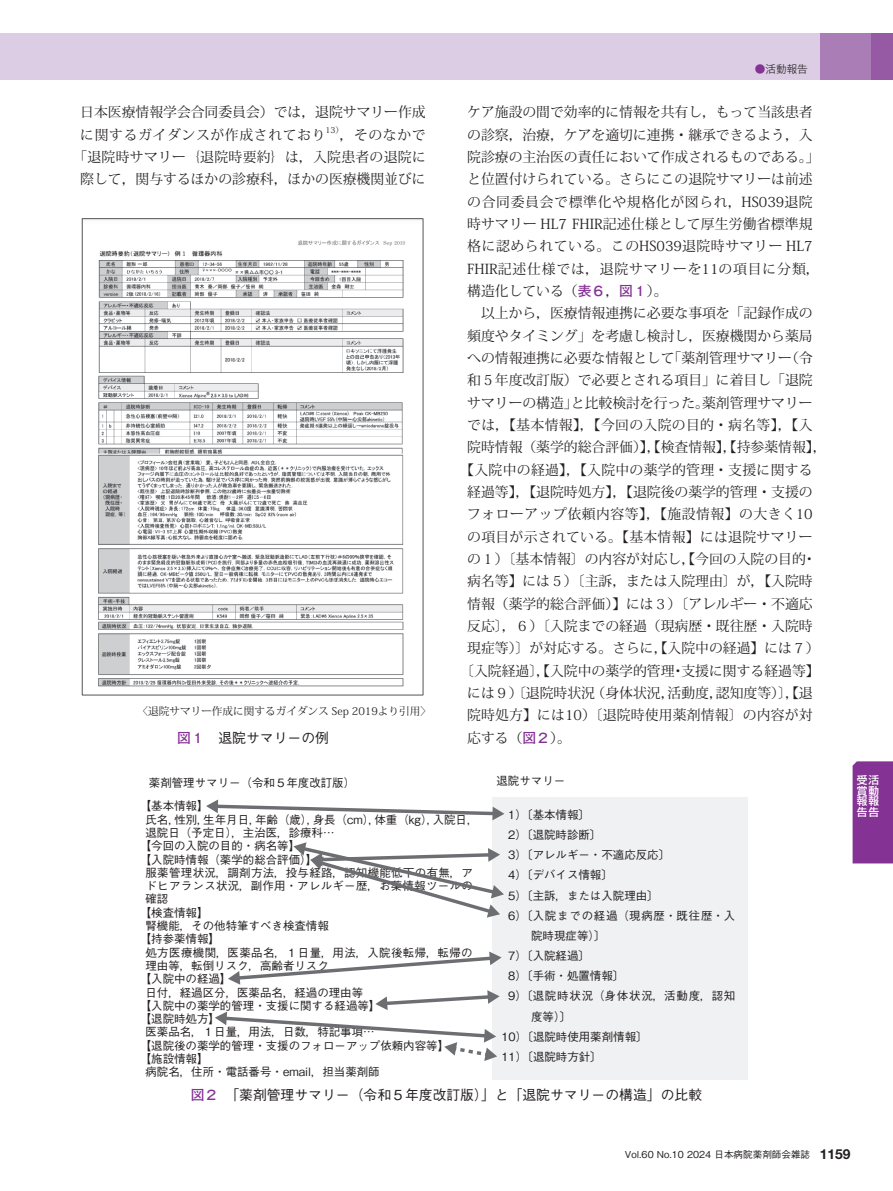
<style>
.page{position:relative;width:893px;height:1191px;background:#fff}
.page>*{position:absolute;margin:0;border:0;box-sizing:border-box;transform-origin:0 0}
.t1{font:13.8px/22.4px "Koz Min Pro";color:#231f20}
.t2{font:13.8px/22.4px "Koz Min Pro";letter-spacing:.025em;color:#231f20;text-align:right}
.t3{font:500 13.8px "Gothic BBB Pro";color:#231f20}
.t4{font:13.8px "Koz Min Pro";letter-spacing:.035em;color:#231f20}
.t5{font:500 11.4px "Gothic BBB Pro";color:#231f20}
.t6{font:500 11.4px "Gothic BBB Pro";letter-spacing:.07em;color:#231f20}
.t7{font:500 11.4px "Gothic BBB Pro";letter-spacing:.03em;color:#231f20}
.t8{font:500 11.4px "Gothic BBB Pro";letter-spacing:.025em;color:#231f20}
.t9{font:500 11.4px "Gothic BBB Pro";letter-spacing:.035em;color:#231f20}
.t10{font:10.65px "Koz Min Pro";color:#231f20}
.t11{font:500 10.65px/10.6px "Shin Go Pro";color:#fff;text-align:justify}
.t12{font:300 10.65px "Gothic MB101 Pro";color:#231f20}
.t13{font:500 9.6px "Gothic BBB Pro";color:#231f20}
.t14{font:8.1px "Koz Min Pro";color:#231f20}
.s1{font-family:"Futo Go B101 Pro";font-weight:700;color:#843294}
.s2{color:#843294}
.s3{font-family:"Helvetica Neue LT Std";font-weight:700;font-size:13.8px}
</style>
<div class="page">
<img style="left:81px;top:218px;width:343px;height:478px">
<div style="left:492px;top:797px;width:255px;height:282px;background:#f0f1f2"></div>
<svg style="left:206px;top:799px;width:298px;height:21px"></svg>
<svg style="left:293px;top:842px;width:211px;height:75px"></svg>
<svg style="left:228px;top:951px;width:273px;height:33px"></svg>
<svg style="left:215px;top:990px;width:285px;height:71px"></svg>
<div style="left:0;top:33px;width:821px;height:47px;background:#dccde4"></div>
<div style="left:821px;top:33px;width:51px;height:47px;background:#aa7db7"></div>
<div style="left:872px;top:33px;width:21px;height:47px;background:#965aa5"></div>
<div style="left:853px;top:761px;width:40px;height:102px;background:#843294"></div>
<p class="t1" style="left:80px;top:101px;width:347px">日本医療情報学会合同委員会）では，退院サマリー作成に関するガイダンスが作成されており</p>
<p class="t14" style="left:326px;top:124px;width:19px">13）</p>
<p class="t2" style="left:73px;top:123px;width:354px">，そのなかで<br>「退院時サマリー｛退院時要約｝は，入院患者の退院に際して，関与するほかの診療科，ほかの医療機関並びに</p>
<p class="t10" style="left:138px;top:704px;width:295px">〈退院サマリー作成に関するガイダンス Sep 2019より引用〉</p>
<p class="t3" style="left:177px;top:726px;width:154px"><span class="s1">図１　</span>退院サマリーの例</p>
<p class="t12" style="left:755px;top:60px;width:55px"><span class="s2">●</span>活動報告</p>
<p class="t1" style="left:467px;top:101px;width:354px">ケア施設の間で効率的に情報を共有し，もって当該患者の診察，治療，ケアを適切に連携・継承できるよう，入院診療の主治医の責任において作成されるものである。」と位置付けられている。さらにこの退院サマリーは前述の合同委員会で標準化や規格化が図られ，HS039退院時サマリー HL7 FHIR記述仕様として厚生労働省標準規格に認められている。このHS039退院時サマリー HL7<br>FHIR記述仕様では，退院サマリーを11の項目に分類，構造化している（<span class="s1">表６</span>，<span class="s1">図１</span>）。</p>
<p class="t1" style="left:481px;top:302px;width:333px">以上から，医療情報連携に必要な事項を「記録作成の</p>
<p class="t1" style="left:467px;top:324px;width:347px">頻度やタイミング」を考慮し検討し，医療機関から薬局</p>
<p class="t1" style="left:467px;top:346px;width:347px">への情報連携に必要な情報として「薬剤管理サマリー（令</p>
<p class="t1" style="left:467px;top:368px;width:347px">和５年度改訂版）で必要とされる項目」に着目し「退院</p>
<p class="t1" style="left:467px;top:391px;width:347px">サマリーの構造」と比較検討を行った。薬剤管理サマリー</p>
<p class="t2" style="left:467px;top:413px;width:347px">では，【基本情報】，【今回の入院の目的・病名等】，【入</p>
<p class="t1" style="left:467px;top:435px;width:361px">院時情報（薬学的総合評価）】，【検査情報】，【持参薬情報】，</p>
<p class="t2" style="left:460px;top:458px;width:354px">【入院中の経過】，【入院中の薬学的管理・支援に関する</p>
<p class="t1" style="left:467px;top:480px;width:347px">経過等】，【退院時処方】，【退院後の薬学的管理・支援の</p>
<p class="t4" style="left:467px;top:504px;width:347px">フォローアップ依頼内容等】，【施設情報】の大きく10</p>
<p class="t2" style="left:467px;top:525px;width:347px">の項目が示されている。【基本情報】には退院サマリー</p>
<p class="t1" style="left:467px;top:547px;width:350px">の１）〔基本情報〕の内容が対応し，【今回の入院の目的・</p>
<p class="t1" style="left:467px;top:569px;width:347px">病名等】には５）〔主訴，または入院理由〕が，【入院時</p>
<p class="t1" style="left:467px;top:592px;width:347px">情報（薬学的総合評価）】には３）〔アレルギー・不適応</p>
<p class="t1" style="left:467px;top:614px;width:347px">反応〕，６）〔入院までの経過（現病歴・既往歴・入院時</p>
<p class="t1" style="left:467px;top:636px;width:354px">現症等）〕が対応する。さらに，【入院中の経過】には７）</p>
<p class="t1" style="left:460px;top:659px;width:361px">〔入院経過〕，【入院中の薬学的管理・支援に関する経過等】</p>
<p class="t1" style="left:467px;top:681px;width:347px">には９）〔退院時状況（身体状況，活動度，認知度等）〕，【退</p>
<p class="t1" style="left:467px;top:703px;width:347px">院時処方】には10）〔退院時使用薬剤情報〕の内容が対</p>
<p class="t1" style="left:467px;top:726px;width:105px">応する（<span class="s1">図２</span>）。</p>
<p class="t5" style="left:149px;top:773px;width:208px">薬剤管理サマリー（令和５年度改訂版）</p>
<p class="t5" style="left:496px;top:772px;width:70px">退院サマリー</p>
<p class="t5" style="left:140px;top:797px;width:70px">【基本情報】</p>
<p class="t5" style="left:145px;top:810px;width:335px">氏名，性別，生年月日，年齢（歳），身長（cm），体重（kg），入院日，</p>
<p class="t5" style="left:145px;top:823px;width:191px">退院日（予定日），主治医，診療科…</p>
<p class="t5" style="left:140px;top:837px;width:162px">【今回の入院の目的・病名等】</p>
<p class="t5" style="left:140px;top:850px;width:179px">【入院時情報（薬学的総合評価）】</p>
<p class="t7" style="left:145px;top:863px;width:329px">服薬管理状況，調剤方法，投与経路，認知機能低下の有無，ア</p>
<p class="t8" style="left:145px;top:876px;width:329px">ドヒアランス状況，副作用・アレルギー歴，お薬情報ツールの</p>
<p class="t5" style="left:145px;top:890px;width:24px">確認</p>
<p class="t5" style="left:140px;top:903px;width:70px">【検査情報】</p>
<p class="t5" style="left:145px;top:916px;width:185px">腎機能，その他特筆すべき検査情報</p>
<p class="t5" style="left:140px;top:930px;width:82px">【持参薬情報】</p>
<p class="t9" style="left:145px;top:943px;width:329px">処方医療機関，医薬品名，１日量，用法，入院後転帰，転帰の</p>
<p class="t5" style="left:145px;top:956px;width:185px">理由等，転倒リスク，高齢者リスク</p>
<p class="t5" style="left:140px;top:969px;width:93px">【入院中の経過】</p>
<p class="t5" style="left:145px;top:983px;width:219px">日付，経過区分，医薬品名，経過の理由等</p>
<p class="t5" style="left:140px;top:996px;width:242px">【入院中の薬学的管理・支援に関する経過等】</p>
<p class="t5" style="left:140px;top:1009px;width:82px">【退院時処方】</p>
<p class="t5" style="left:145px;top:1023px;width:231px">医薬品名，１日量，用法，日数，特記事項…</p>
<p class="t5" style="left:140px;top:1036px;width:311px">【退院後の薬学的管理・支援のフォローアップ依頼内容等】</p>
<p class="t5" style="left:140px;top:1049px;width:70px">【施設情報】</p>
<p class="t5" style="left:145px;top:1062px;width:236px">病院名，住所・電話番号・email，担当薬剤師</p>
<p class="t5" style="left:508px;top:805px;width:83px">1）〔基本情報〕</p>
<p class="t5" style="left:508px;top:825px;width:95px">2）〔退院時診断〕</p>
<p class="t5" style="left:508px;top:845px;width:163px">3）〔アレルギー・不適応反応〕</p>
<p class="t5" style="left:508px;top:866px;width:106px">4）〔デバイス情報〕</p>
<p class="t5" style="left:508px;top:886px;width:152px">5）〔主訴，または入院理由〕</p>
<p class="t6" style="left:508px;top:906px;width:229px">6）〔入院までの経過（現病歴・既往歴・入</p>
<p class="t5" style="left:531px;top:926px;width:76px">院時現症等）〕</p>
<p class="t5" style="left:508px;top:946px;width:83px">7）〔入院経過〕</p>
<p class="t5" style="left:508px;top:966px;width:118px">8）〔手術・処置情報〕</p>
<p class="t6" style="left:508px;top:987px;width:229px">9）〔退院時状況（身体状況，活動度，認知</p>
<p class="t5" style="left:531px;top:1007px;width:42px">度等）〕</p>
<p class="t5" style="left:501px;top:1027px;width:148px">10）〔退院時使用薬剤情報〕</p>
<p class="t5" style="left:501px;top:1047px;width:102px">11）〔退院時方針〕</p>
<p class="t3" style="left:191px;top:1083px;width:513px"><span class="s1">図２　</span>「薬剤管理サマリー（令和５年度改訂版）」と「退院サマリーの構造」の比較</p>
<p class="t11" style="left:857px;top:773px;width:24px">受活賞動報報告告</p>
<p class="t13" style="left:625px;top:1147px;width:227px">Vol.60 No.10 2024 日本病院薬剤師会雑誌 <span class="s3">1159</span></p>
</div>
